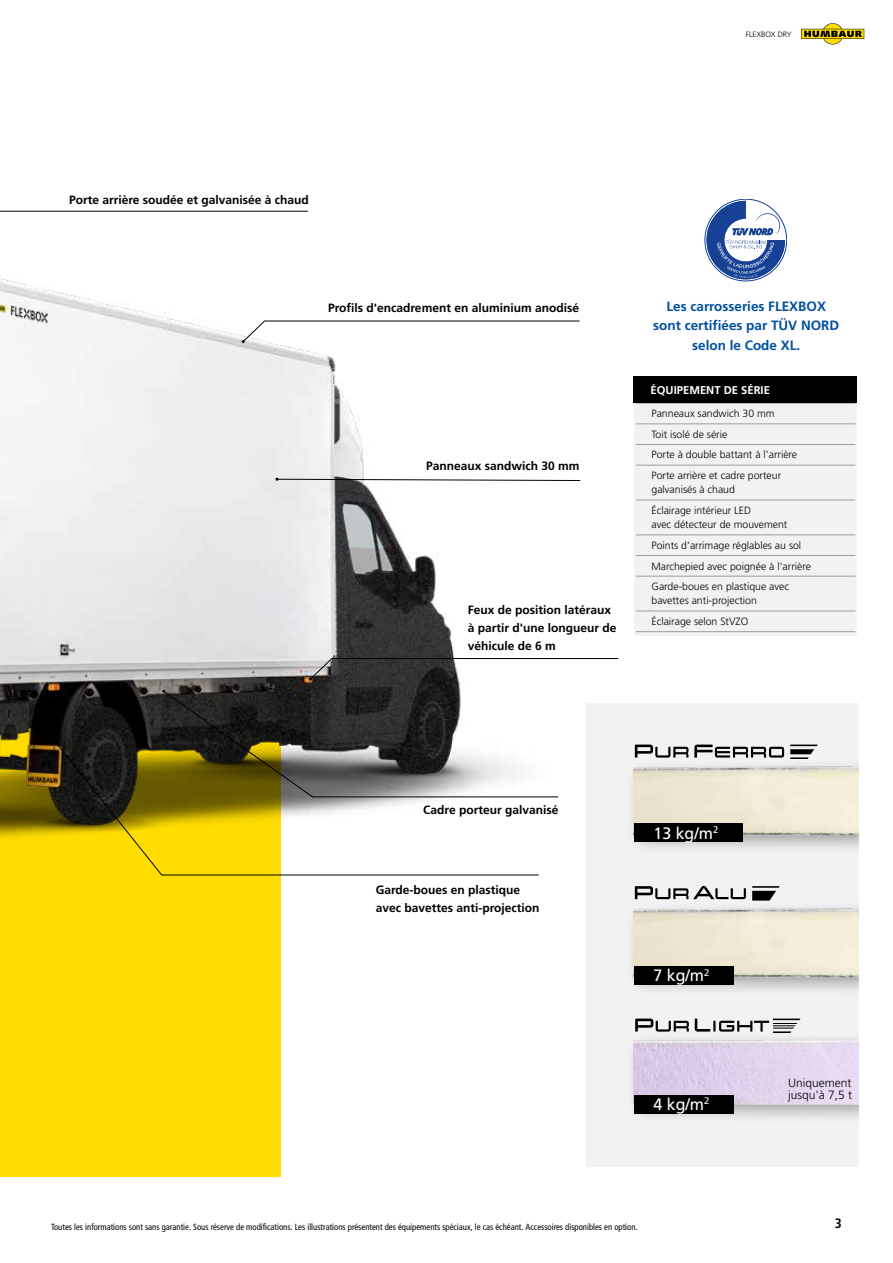
<style>
.page{position:relative;width:893px;height:1263px;background:#fff}
.page>*{position:absolute;margin:0;border:0;box-sizing:border-box;transform-origin:0 0}
.t1{font:16.5px "Frutiger LT 55 Rm";color:#fff}
.t2{font:13.5px/19.5px "Frutiger LT 65 Bd";color:#004f9f;text-align:center}
.t3{font:13.5px "Frutiger LT 67 Bd Cn";color:#000}
.t4{font:12px/18px "Frutiger LT 65 Bd";color:#000}
.t5{font:12px/12px "Frutiger LT 45 Lt";color:#000}
.t6{font:11.25px "Frutiger LT 65 Bd";color:#fff}
.t7{font:10.5px/20.7px "Frutiger LT 45 Lt";color:#000}
.t8{font:9px "Frutiger LT 57 Cn";color:#000}
.t9{font:7.65px "Frutiger LT 45 Lt";color:#000}
</style>
<div class="page">
<div style="left:587px;top:704px;width:272px;height:463px;background:#f2f2f2"></div>
<div style="left:0;top:553px;width:281px;height:623px;background:#fd0"></div>
<img style="left:0;top:280px;width:460px;height:558px">
<svg style="left:0;top:210px;width:308px;height:70px"></svg>
<svg style="left:48px;top:732px;width:491px;height:144px"></svg>
<svg style="left:162px;top:690px;width:397px;height:108px"></svg>
<svg style="left:242px;top:320px;width:338px;height:23px"></svg>
<svg style="left:309px;top:658px;width:310px;height:23px"></svg>
<svg style="left:276px;top:478px;width:305px;height:3px"></svg>
<svg style="left:801px;top:23px;width:63px;height:21px"></svg>
<svg style="left:706px;top:201px;width:79px;height:78px"></svg>
<div style="left:634px;top:387px;width:223px;height:249px;background:#f2f2f2"></div>
<hr style="left:636px;top:403px;width:219px;height:1px;background:#9d9d9c">
<hr style="left:636px;top:424px;width:219px;height:1px;background:#9d9d9c">
<hr style="left:636px;top:444px;width:219px;height:1px;background:#9d9d9c">
<hr style="left:636px;top:465px;width:219px;height:1px;background:#9d9d9c">
<hr style="left:636px;top:500px;width:219px;height:1px;background:#9d9d9c">
<hr style="left:636px;top:535px;width:219px;height:1px;background:#9d9d9c">
<hr style="left:636px;top:555px;width:219px;height:1px;background:#9d9d9c">
<hr style="left:636px;top:576px;width:219px;height:1px;background:#9d9d9c">
<hr style="left:636px;top:611px;width:219px;height:1px;background:#9d9d9c">
<hr style="left:636px;top:631px;width:219px;height:1px;background:#9d9d9c">
<div style="left:634px;top:376px;width:223px;height:27px;background:#000"></div>
<img style="left:634px;top:1018px;width:225px;height:100px">
<div style="left:626px;top:900px;width:253px;height:96px;background:#000;opacity:.33"></div>
<img style="left:634px;top:888px;width:225px;height:108px">
<div style="left:626px;top:759px;width:253px;height:96px;background:#000;opacity:.33"></div>
<img style="left:634px;top:746px;width:225px;height:109px">
<svg style="left:635px;top:1018px;width:54px;height:13px"></svg>
<svg style="left:695px;top:1018px;width:105px;height:15px"></svg>
<svg style="left:635px;top:886px;width:111px;height:13px"></svg>
<svg style="left:752px;top:886px;width:28px;height:14px"></svg>
<svg style="left:635px;top:744px;width:53px;height:13px"></svg>
<svg style="left:694px;top:744px;width:90px;height:13px"></svg>
<svg style="left:790px;top:744px;width:28px;height:15px"></svg>
<div style="left:634px;top:1094px;width:100px;height:19px;background:#000"></div>
<div style="left:634px;top:966px;width:100px;height:19px;background:#000"></div>
<div style="left:634px;top:823px;width:109px;height:19px;background:#000"></div>
<div style="left:859px;top:700px;width:34px;height:496px;background:#fff"></div>
<p class="t9" style="left:746px;top:30px;width:47px">FLEXBOX DRY</p>
<p class="t4" style="left:69px;top:191px;width:241px">Porte arrière soudée et galvanisée à chaud</p>
<p class="t4" style="left:328px;top:299px;width:252px">Profils d'encadrement en aluminium anodisé</p>
<p class="t4" style="left:426px;top:457px;width:155px">Panneaux sandwich 30 mm</p>
<p class="t4" style="left:468px;top:600px;width:150px">Feux de position latéraux à partir d'une longueur de véhicule de 6 m</p>
<p class="t2" style="left:653px;top:296px;width:188px">Les carrosseries FLEXBOX sont certifiées par TÜV NORD selon le Code XL.</p>
<p class="t6" style="left:651px;top:383px;width:121px">ÉQUIPEMENT DE SÉRIE</p>
<p class="t7" style="left:651px;top:403px;width:147px">Panneaux sandwich 30 mm<br>Toit isolé de série<br>Porte à double battant à l'arrière<br>Porte arrière et cadre porteur</p>
<p class="t7" style="left:651px;top:479px;width:101px">galvanisés à chaud<br>Éclairage intérieur LED</p>
<p class="t7" style="left:651px;top:514px;width:161px">avec détecteur de mouvement<br>Points d'arrimage réglables au sol<br>Marchepied avec poignée à l'arrière<br>Garde-boues en plastique avec</p>
<p class="t7" style="left:651px;top:591px;width:107px">bavettes anti-projection<br>Éclairage selon StVZO</p>
<p class="t4" style="left:423px;top:801px;width:137px">Cadre porteur galvanisé</p>
<p class="t4" style="left:376px;top:881px;width:165px">Garde-boues en plastique avec bavettes anti-projection</p>
<h1 class="t1" style="left:653px;top:823px;width:66px">13 kg/m<sup>2</sup></h1>
<h1 class="t1" style="left:653px;top:966px;width:57px">7 kg/m<sup>2</sup></h1>
<h1 class="t1" style="left:653px;top:1094px;width:57px">4 kg/m<sup>2</sup></h1>
<p class="t8" style="left:51px;top:1222px;width:588px">Toutes les informations sont sans garantie. Sous réserve de modifications. Les illustrations présentent des équipements spéciaux, le cas échéant. Accessoires disponibles en option.</p>
<p class="t5" style="left:788px;top:1077px;width:66px">Uniquement jusqu'à 7,5 t</p>
<p class="t3" style="left:835px;top:1215px;width:9px">3</p>
</div>
